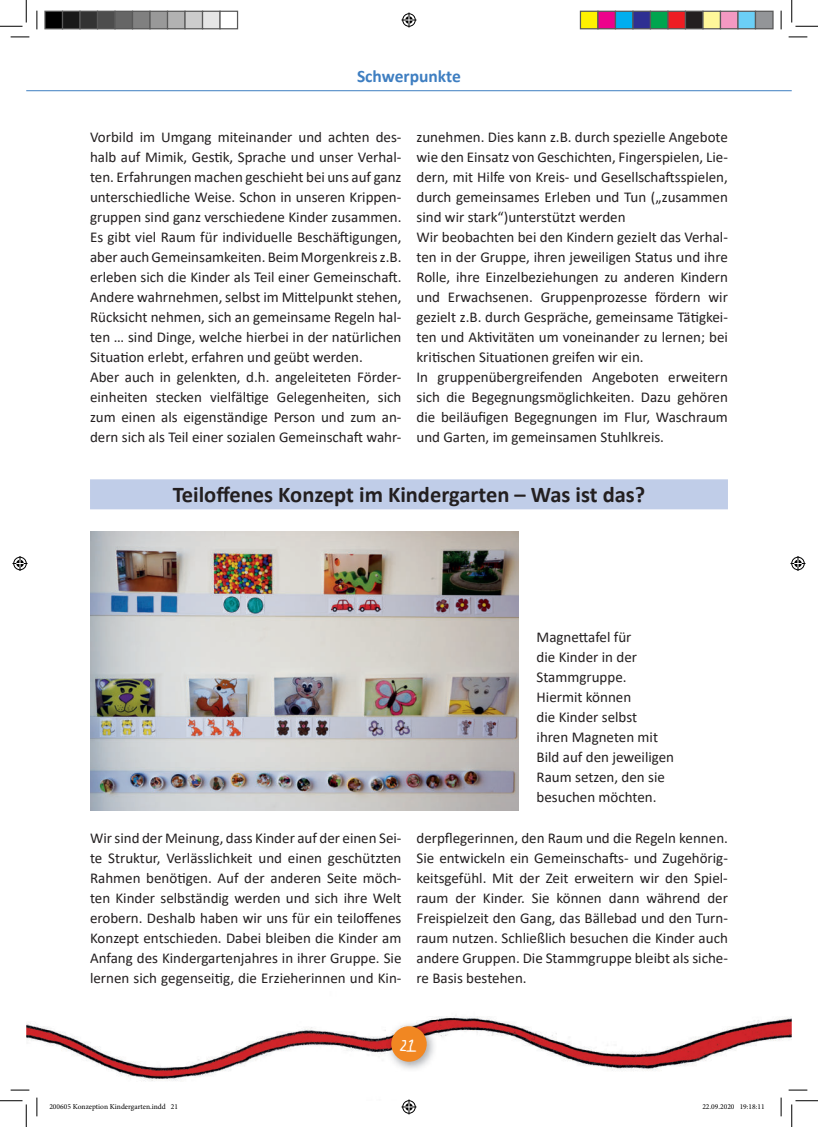
<style>
.page{position:relative;width:818px;height:1127px;background:#fff}
.page>*{position:absolute;margin:0;border:0;box-sizing:border-box;transform-origin:0 0}
.t1{font:700 22.5px "Calibri";color:#231f20}
.t2{font:20px "Kindergarten";color:#fff}
.t3{font:700 17.5px "Calibri";color:#3e7ec1}
.t4{font:15px/20px "Calibri";color:#231f20}
.t5{font:7.5px "Minion Pro";color:#000}
</style>
<div class="page">
<img style="left:26px;top:1015px;width:766px;height:76px">
<img style="left:386px;top:1020px;width:51px;height:51px">
<div style="left:391px;top:1025px;width:36px;height:36px;background:#f18722;border-radius:50%"></div>
<hr style="left:26px;top:90px;width:766px;height:1px;background:#3e7ec1">
<div style="left:90px;top:479px;width:638px;height:30px;background:#c0cde8"></div>
<img style="left:90px;top:531px;width:428px;height:279px">
<svg style="left:11px;top:36px;width:18px;height:2px"></svg>
<svg style="left:788px;top:36px;width:19px;height:2px"></svg>
<svg style="left:11px;top:1088px;width:18px;height:2px"></svg>
<svg style="left:788px;top:1088px;width:19px;height:2px"></svg>
<svg style="left:36px;top:11px;width:2px;height:18px"></svg>
<svg style="left:36px;top:1097px;width:2px;height:18px"></svg>
<svg style="left:780px;top:11px;width:2px;height:18px"></svg>
<svg style="left:780px;top:1097px;width:2px;height:18px"></svg>
<svg style="left:0;top:0;width:27px;height:27px"></svg>
<svg style="left:0;top:1100px;width:27px;height:26px"></svg>
<svg style="left:791px;top:0;width:27px;height:27px"></svg>
<svg style="left:791px;top:1100px;width:27px;height:26px"></svg>
<svg style="left:401px;top:13px;width:15px;height:15px"></svg>
<svg style="left:401px;top:1099px;width:15px;height:15px"></svg>
<svg style="left:13px;top:556px;width:15px;height:15px"></svg>
<svg style="left:790px;top:556px;width:15px;height:15px"></svg>
<div style="left:45px;top:11px;width:18px;height:18px;background:#000"></div>
<div style="left:44px;top:11px;width:19px;height:18px;border:1px solid #595959"></div>
<div style="left:63px;top:11px;width:17px;height:18px;background:#191919"></div>
<div style="left:62px;top:11px;width:19px;height:18px;border:1px solid #595959"></div>
<div style="left:80px;top:11px;width:18px;height:18px;background:#333"></div>
<div style="left:79px;top:11px;width:19px;height:18px;border:1px solid #595959"></div>
<div style="left:98px;top:11px;width:17px;height:18px;background:#4d4d4d"></div>
<div style="left:97px;top:11px;width:19px;height:18px;border:1px solid #595959"></div>
<div style="left:115px;top:11px;width:18px;height:18px;background:#666"></div>
<div style="left:114px;top:11px;width:19px;height:18px;border:1px solid #595959"></div>
<div style="left:133px;top:11px;width:17px;height:18px;background:#808080"></div>
<div style="left:132px;top:11px;width:19px;height:18px;border:1px solid #595959"></div>
<div style="left:150px;top:11px;width:18px;height:18px;background:#999"></div>
<div style="left:149px;top:11px;width:19px;height:18px;border:1px solid #595959"></div>
<div style="left:168px;top:11px;width:17px;height:18px;background:#b2b2b2"></div>
<div style="left:167px;top:11px;width:19px;height:18px;border:1px solid #595959"></div>
<div style="left:185px;top:11px;width:18px;height:18px;background:#ccc"></div>
<div style="left:184px;top:11px;width:19px;height:18px;border:1px solid #595959"></div>
<div style="left:203px;top:11px;width:17px;height:18px;background:#e5e5e5"></div>
<div style="left:202px;top:11px;width:19px;height:18px;border:1px solid #595959"></div>
<div style="left:219px;top:11px;width:19px;height:18px;border:1px solid #595959"></div>
<div style="left:580px;top:11px;width:18px;height:18px;background:#fff101"></div>
<div style="left:580px;top:11px;width:18px;height:18px;border:1px solid #595959"></div>
<div style="left:598px;top:11px;width:17px;height:18px;background:#ed028c"></div>
<div style="left:597px;top:11px;width:19px;height:18px;border:1px solid #595959"></div>
<div style="left:615px;top:11px;width:18px;height:18px;background:#00aeef"></div>
<div style="left:615px;top:11px;width:18px;height:18px;border:1px solid #595959"></div>
<div style="left:633px;top:11px;width:17px;height:18px;background:#2e3092"></div>
<div style="left:632px;top:11px;width:19px;height:18px;border:1px solid #595959"></div>
<div style="left:650px;top:11px;width:18px;height:18px;background:#00a54f"></div>
<div style="left:650px;top:11px;width:18px;height:18px;border:1px solid #595959"></div>
<div style="left:668px;top:11px;width:17px;height:18px;background:#ee1d23"></div>
<div style="left:667px;top:11px;width:19px;height:18px;border:1px solid #595959"></div>
<div style="left:685px;top:11px;width:18px;height:18px;background:#231f20"></div>
<div style="left:685px;top:11px;width:18px;height:18px;border:1px solid #595959"></div>
<div style="left:703px;top:11px;width:17px;height:18px;background:#fff79a"></div>
<div style="left:702px;top:11px;width:19px;height:18px;border:1px solid #595959"></div>
<div style="left:720px;top:11px;width:18px;height:18px;background:#f499c2"></div>
<div style="left:720px;top:11px;width:18px;height:18px;border:1px solid #595959"></div>
<div style="left:738px;top:11px;width:17px;height:18px;background:#6bcff6"></div>
<div style="left:737px;top:11px;width:19px;height:18px;border:1px solid #595959"></div>
<div style="left:755px;top:11px;width:18px;height:18px;background:#939598"></div>
<div style="left:755px;top:11px;width:18px;height:18px;border:1px solid #595959"></div>
<p class="t3" style="left:357px;top:70px;width:105px">Schwerpunkte</p>
<p class="t4" style="left:90px;top:127px;width:313px">Vorbild im Umgang miteinander und achten des&shy;halb auf Mimik, Gestik, Sprache und unser Verhal&shy;ten. Erfahrungen machen geschieht bei uns auf ganz unterschiedliche Weise. Schon in unseren Krippen&shy;gruppen sind ganz verschiedene Kinder zusammen.<br>Es gibt viel Raum für individuelle Beschäftigungen, aber auch Gemeinsamkeiten. Beim Morgenkreis z.B. erleben sich die Kinder als Teil einer Gemeinschaft.<br>Andere wahrnehmen, selbst im Mittelpunkt stehen, Rücksicht nehmen, sich an gemeinsame Regeln hal&shy;ten … sind Dinge, welche hierbei in der natürlichen Situation erlebt, erfahren und geübt werden.<br>Aber auch in gelenkten, d.h. angeleiteten Förder&shy;einheiten stecken vielfältige Gelegenheiten, sich zum einen als eigenständige Person und zum an&shy;dern sich als Teil einer sozialen Gemeinschaft wahr-</p>
<p class="t4" style="left:416px;top:127px;width:313px">zunehmen. Dies kann z.B. durch spezielle Angebote wie den Einsatz von Geschichten, Fingerspielen, Lie&shy;dern, mit Hilfe von Kreis- und Gesellschaftsspielen, durch gemeinsames Erleben und Tun („zusammen sind wir stark“)unterstützt werden<br>Wir beobachten bei den Kindern gezielt das Verhal&shy;ten in der Gruppe, ihren jeweiligen Status und ihre Rolle, ihre Einzelbeziehungen zu anderen Kindern und Erwachsenen. Gruppenprozesse fördern wir gezielt z.B. durch Gespräche, gemeinsame Tätigkei&shy;ten und Aktivitäten um voneinander zu lernen; bei kritischen Situationen greifen wir ein.<br>In gruppenübergreifenden Angeboten erweitern sich die Begegnungsmöglichkeiten. Dazu gehören die beiläufigen Begegnungen im Flur, Waschraum und Garten, im gemeinsamen Stuhlkreis.</p>
<h1 class="t1" style="left:173px;top:479px;width:474px">Teiloffenes Konzept im Kindergarten – Was ist das?</h1>
<p class="t4" style="left:536px;top:627px;width:139px">Magnettafel für<br>die Kinder in der<br>Stammgruppe.<br>Hiermit können<br>die Kinder selbst<br>ihren Magneten mit<br>Bild auf den jeweiligen<br>Raum setzen, den sie besuchen möchten.</p>
<p class="t4" style="left:90px;top:827px;width:313px;text-align:justify">Wir sind der Meinung, dass Kinder auf der einen Sei&shy;te Struktur, Verlässlichkeit und einen geschützten Rahmen benötigen. Auf der anderen Seite möch&shy;ten Kinder selbständig werden und sich ihre Welt erobern. Deshalb haben wir uns für ein teiloffenes Konzept entschieden. Dabei bleiben die Kinder am Anfang des Kindergartenjahres in ihrer Gruppe. Sie lernen sich gegenseitig, die Erzieherinnen und Kin-</p>
<p class="t4" style="left:416px;top:826px;width:313px;text-align:justify">derpflegerinnen, den Raum und die Regeln kennen.<br>Sie entwickeln ein Gemeinschafts- und Zugehörig&shy;keitsgefühl. Mit der Zeit erweitern wir den Spiel&shy;raum der Kinder. Sie können dann während der Freispielzeit den Gang, das Bällebad und den Turn&shy;raum nutzen. Schließlich besuchen die Kinder auch andere Gruppen. Die Stammgruppe bleibt als siche&shy;re Basis bestehen.</p>
<h2 class="t2" style="left:400px;top:1038px;width:18px">21</h2>
<p class="t5" style="left:49px;top:1103px;width:130px">200605 Konzeption Kindergarten.indd 21</p>
<p class="t5" style="left:702px;top:1103px;width:64px">22.09.2020 19:18:11</p>
</div>
